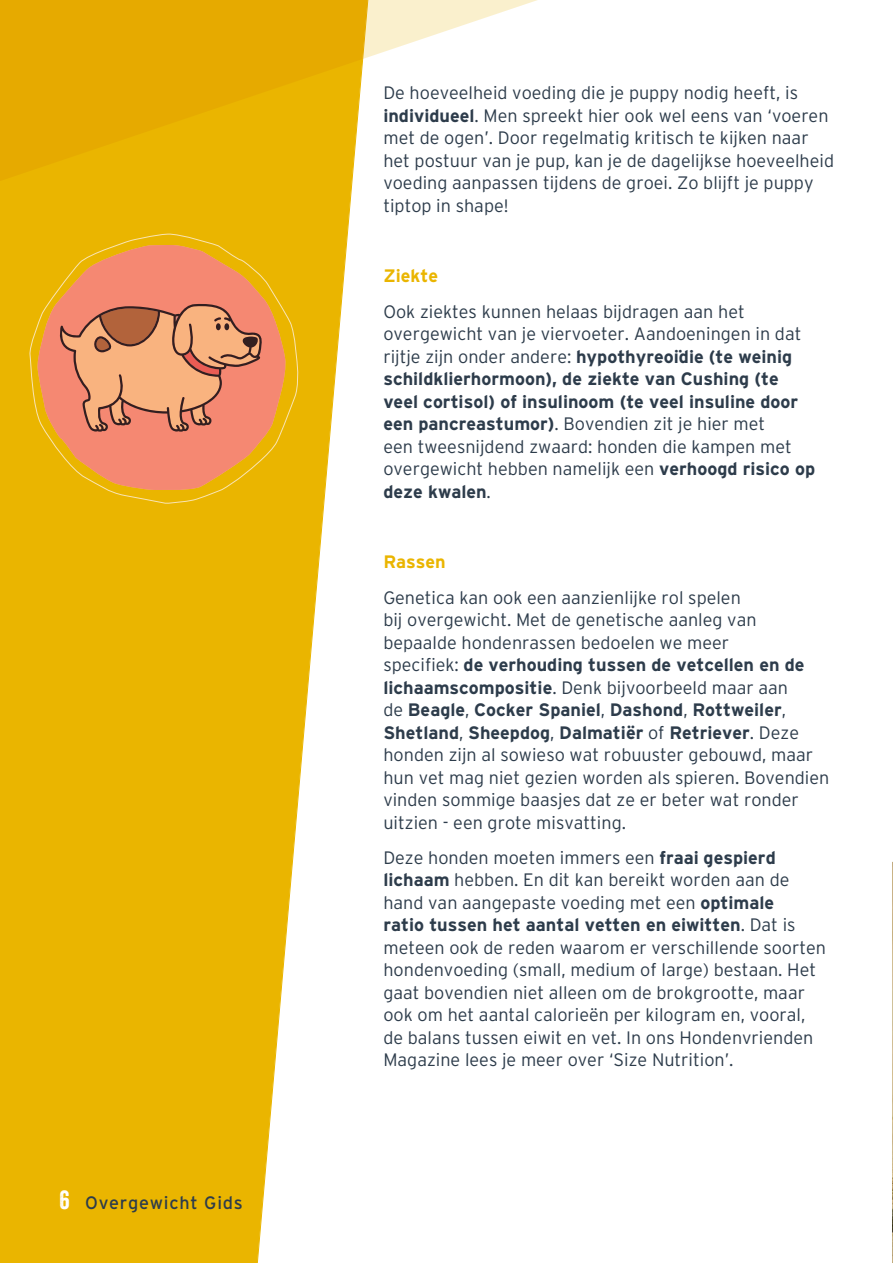
<style>
.page{position:relative;width:893px;height:1263px;background:#fff}
.page>*{position:absolute;margin:0;border:0;box-sizing:border-box;transform-origin:0 0}
.t1{font:300 18px/22.5px "Interstate";color:#2d3c4b}
.t2{font:18px "Interstate";letter-spacing:.045em;color:#2d3c4b}
.t3{font:700 18px "Interstate";color:#eab500}
.s1{font-family:"Veneer";font-size:25.5px;color:#fff}
.s2{font-weight:700}
</style>
<div class="page">
<svg style="left:892px;top:861px;width:1px;height:402px"></svg>
<svg style="left:0;top:188px;width:352px;height:1075px;fill:#eab500"></svg>
<svg style="left:0;top:0;width:537px;height:188px"></svg>
<div style="left:29px;top:233px;width:270px;height:271px;background:#eab500"></div>
<svg style="left:37px;top:245px;width:251px;height:247px;background:#f09b46"></svg>
<svg style="left:58px;top:303px;width:204px;height:129px;background:#de8e6b"></svg>
<p class="t2" style="left:60px;top:1192px;width:185px"><span class="s1">6</span> Overgewicht Gids</p>
<p class="t1" style="left:383px;top:82px;width:452px">De hoeveelheid voeding die je puppy nodig heeft, is <span class="s2">individueel</span>. Men spreekt hier ook wel eens van ‘voeren met de ogen’. Door regelmatig kritisch te kijken naar het postuur van je pup, kan je de dagelijkse hoeveelheid voeding aanpassen tijdens de groei. Zo blijft je puppy tiptop in shape!</p>
<p class="t3" style="left:383px;top:266px;width:56px">Ziekte</p>
<p class="t1" style="left:383px;top:300px;width:433px">Ook ziektes kunnen helaas bijdragen aan het overgewicht van je viervoeter. Aandoeningen in dat rijtje zijn onder andere: <span class="s2">hypothyreoïdie (te weinig schildklierhormoon), de ziekte van Cushing (te veel cortisol) of insulinoom (te veel insuline door een pancreastumor)</span>. Bovendien zit je hier met<br>een tweesnijdend zwaard: honden die kampen met overgewicht hebben namelijk een <span class="s2">verhoogd risico op deze kwalen</span>.</p>
<p class="t3" style="left:383px;top:552px;width:64px">Rassen</p>
<p class="t1" style="left:383px;top:586px;width:447px">Genetica kan ook een aanzienlijke rol spelen<br>bij overgewicht. Met de genetische aanleg van bepaalde hondenrassen bedoelen we meer<br>specifiek: <span class="s2">de verhouding tussen de vetcellen en de lichaamscompositie</span>. Denk bijvoorbeeld maar aan<br>de <span class="s2">Beagle</span>, <span class="s2">Cocker Spaniel</span>, <span class="s2">Dashond</span>, <span class="s2">Rottweiler</span>, <span class="s2">Shetland</span>, <span class="s2">Sheepdog</span>, <span class="s2">Dalmatiër</span> of <span class="s2">Retriever</span>. Deze honden zijn al sowieso wat robuuster gebouwd, maar hun vet mag niet gezien worden als spieren. Bovendien vinden sommige baasjes dat ze er beter wat ronder uitzien - een grote misvatting.</p>
<p class="t1" style="left:383px;top:846px;width:444px">Deze honden moeten immers een <span class="s2">fraai gespierd lichaam</span> hebben. En dit kan bereikt worden aan de hand van aangepaste voeding met een <span class="s2">optimale<br>ratio tussen het aantal vetten en eiwitten</span>. Dat is meteen ook de reden waarom er verschillende soorten hondenvoeding (small, medium of large) bestaan. Het gaat bovendien niet alleen om de brokgrootte, maar ook om het aantal calorieën per kilogram en, vooral, de balans tussen eiwit en vet. In ons Hondenvrienden Magazine lees je meer over ‘Size Nutrition’.</p>
</div>
